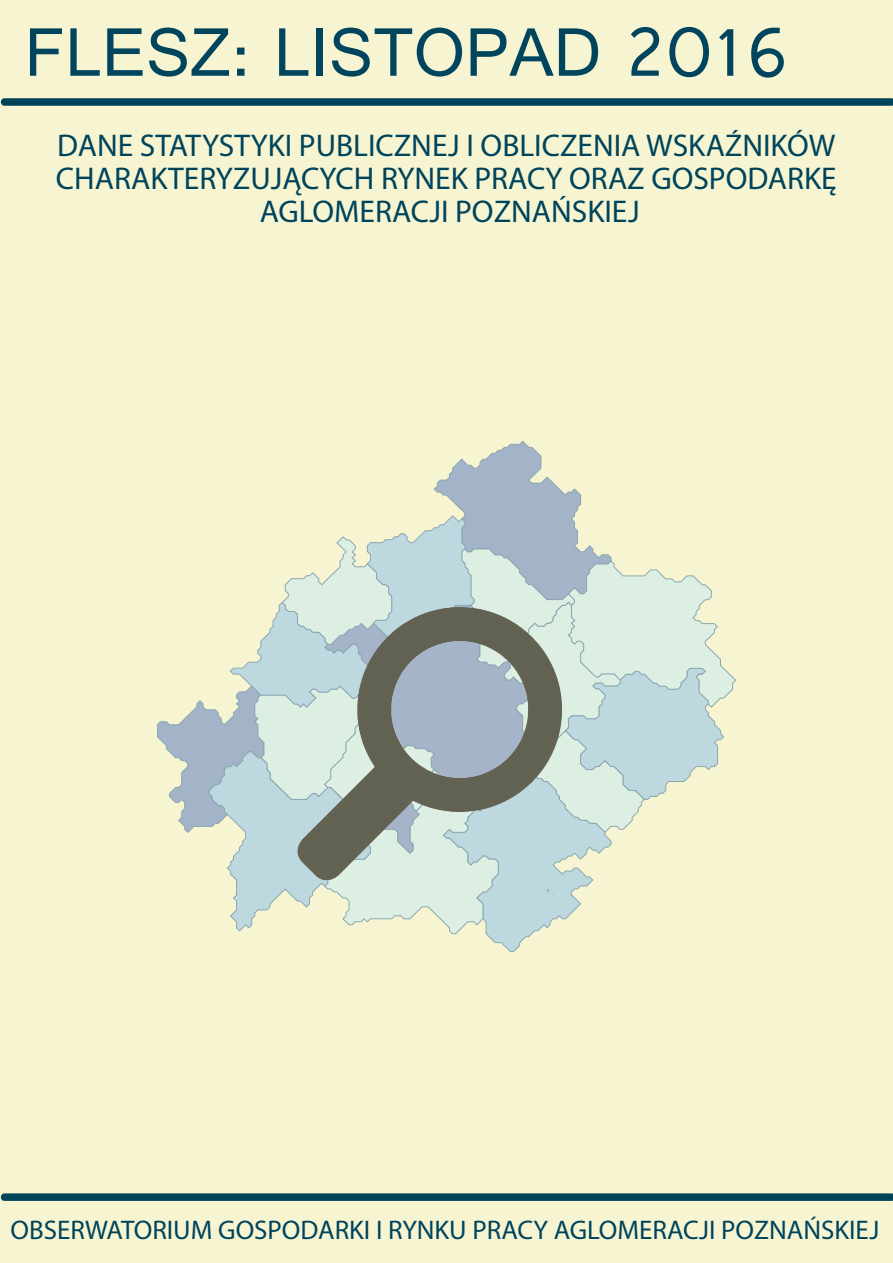
<style>
.page{position:relative;width:893px;height:1263px;background:#f7f5d1}
.page>*{position:absolute;margin:0;border:0;box-sizing:border-box;transform-origin:0 0}
.t1{font:73.5px "Raavi";color:#00455d}
.t2{font:31.5px/33.3px "Myriad Pro";color:#00445c;text-align:center}
.t3{font:27px "Myriad Pro";color:#00445c}
</style>
<div class="page">
<svg style="left:0;top:98px;width:893px;height:8px"></svg>
<svg style="left:0;top:1193px;width:893px;height:8px"></svg>
<svg style="left:157px;top:441px;width:579px;height:511px"></svg>
<img style="left:267px;top:607px;width:317px;height:318px">
<h1 class="t1" style="left:25px;top:7px;width:768px">FLESZ: LISTOPAD 2016</h1>
<p class="t2" style="left:56px;top:128px;width:782px">DANE STATYSTYKI PUBLICZNEJ I OBLICZENIA WSKAŹNIKÓW<br>CHARAKTERYZUJĄCYCH RYNEK PRACY ORAZ GOSPODARKĘ<br>AGLOMERACJI POZNAŃSKIEJ</p>
<p class="t3" style="left:10px;top:1213px;width:870px">OBSERWATORIUM GOSPODARKI I RYNKU PRACY AGLOMERACJI POZNAŃSKIEJ</p>
</div>
